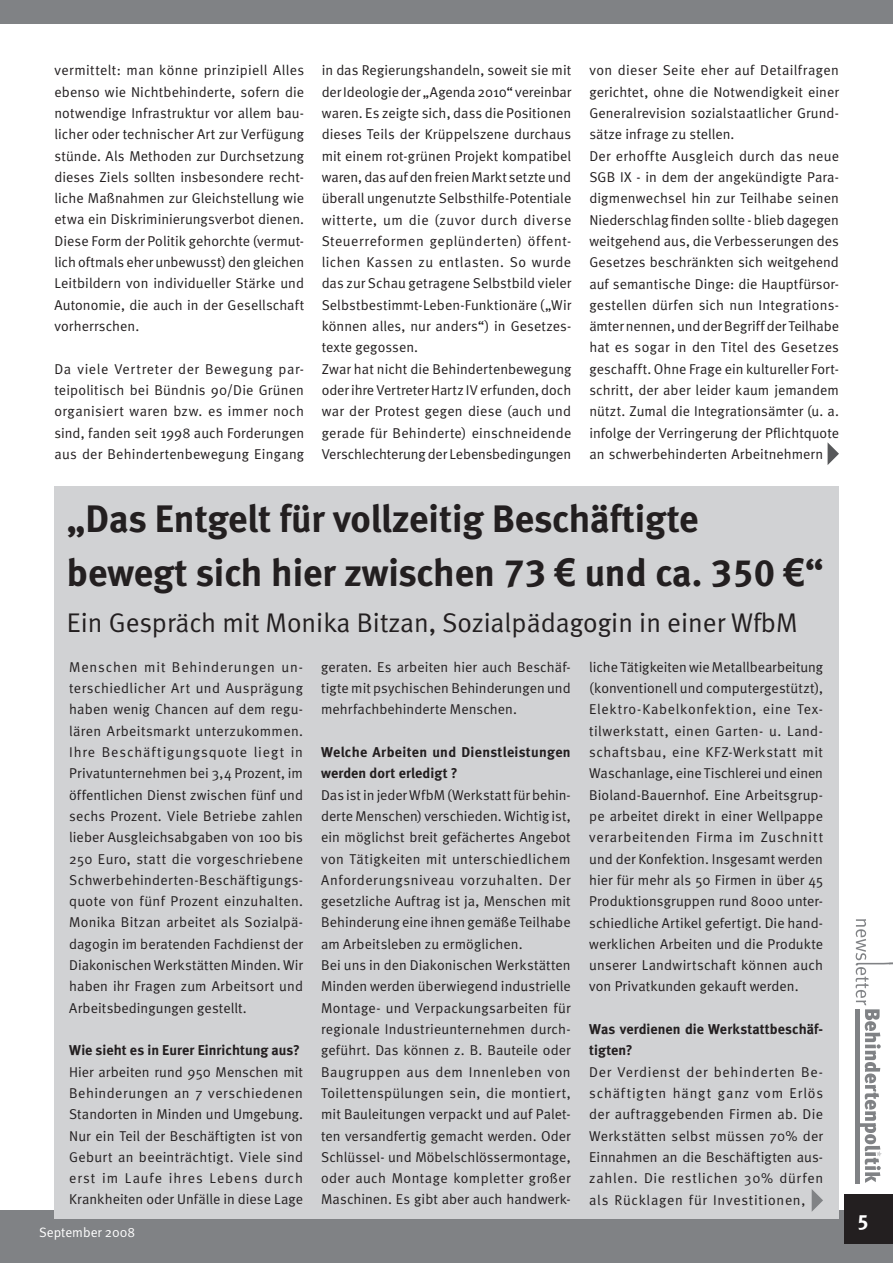
<style>
.page{position:relative;width:893px;height:1263px;background:#fff}
.page>*{position:absolute;margin:0;border:0;box-sizing:border-box;transform-origin:0 0}
.t1{font:38.25px/53.6px "Meta Bold LF";color:#231f20}
.t2{font:27px "Meta Normal";color:#231f20}
.t3{font:700 21px "Meta";color:#fff}
.t4{font:14.25px/21.3px "Meta Normal";letter-spacing:.01em;color:#231f20;text-align:justify}
.t5{font:700 14.25px/21.3px "Meta";letter-spacing:.01em;color:#231f20}
.t6{font:13.5px "Meta Normal";color:#fff}
.s1{font-family:"Arial";font-weight:700}
</style>
<div class="page">
<div style="left:0;top:1210px;width:893px;height:53px;background:#808285"></div>
<div style="left:0;top:0;width:893px;height:24px;background:#808285"></div>
<div style="left:845px;top:1194px;width:48px;height:49px;background:#231f20"></div>
<div style="left:855px;top:1009px;width:5px;height:174px;background:#808285"></div>
<svg style="left:856px;top:919px;width:37px;height:264px"></svg>
<div style="left:54px;top:486px;width:785px;height:732px;background:#d1d2d4"></div>
<svg style="left:812px;top:1189px;width:11px;height:22px"></svg>
<svg style="left:828px;top:443px;width:11px;height:22px"></svg>
<p class="t4" style="left:54px;top:60px;width:251px">vermittelt: man könne prinzipiell Alles ebenso wie Nichtbehinderte, sofern die notwendige Infrastruktur vor allem bau&shy;licher oder technischer Art zur Verfügung stünde. Als Methoden zur Durchsetzung dieses Ziels sollten insbesondere recht&shy;liche Maßnahmen zur Gleichstellung wie etwa ein Diskriminierungsverbot dienen.<br>Diese Form der Politik gehorchte (vermut&shy;lich oftmals eher unbewusst) den gleichen Leitbildern von individueller Stärke und Autonomie, die auch in der Gesellschaft vorherrschen.</p>
<p class="t4" style="left:54px;top:358px;width:251px">Da viele Vertreter der Bewegung par&shy;teipolitisch bei Bündnis 90/Die Grünen organisiert waren bzw. es immer noch sind, fanden seit 1998 auch Forderungen aus der Behindertenbewegung Eingang</p>
<p class="t4" style="left:322px;top:60px;width:251px;text-align:left">in das Regierungshandeln, soweit sie mit der Ideologie der „Agenda 2010“ vereinbar waren. Es zeigte sich, dass die Positionen dieses Teils der Krüppelszene durchaus mit einem rot-grünen Projekt kompatibel waren, das auf den freien Markt setzte und überall ungenutzte Selbsthilfe-Potentiale witterte, um die (zuvor durch diverse Steuerreformen geplünderten) öffent&shy;lichen Kassen zu entlasten. So wurde das zur Schau getragene Selbstbild vieler Selbstbestimmt-Leben-Funktionäre („Wir können alles, nur anders“) in Gesetzes&shy;texte gegossen.<br>Zwar hat nicht die Behindertenbewegung oder ihre Vertreter Hartz IV erfunden, doch war der Protest gegen diese (auch und gerade für Behinderte) einschneidende Verschlechterung der Lebensbedingungen</p>
<p class="t4" style="left:589px;top:60px;width:251px;text-align:left">von dieser Seite eher auf Detailfragen gerichtet, ohne die Notwendigkeit einer Generalrevision sozialstaatlicher Grund&shy;sätze infrage zu stellen.<br>Der erhoffte Ausgleich durch das neue SGB IX - in dem der angekündigte Para&shy;digmenwechsel hin zur Teilhabe seinen Niederschlag finden sollte - blieb dagegen weitgehend aus, die Verbesserungen des Gesetzes beschränkten sich weitgehend auf semantische Dinge: die Hauptfürsor&shy;gestellen dürfen sich nun Integrations&shy;ämter nennen, und der Begriff der Teilhabe hat es sogar in den Titel des Gesetzes geschafft. Ohne Frage ein kultureller Fort&shy;schritt, der aber leider kaum jemandem nützt. Zumal die Integrationsämter (u. a. infolge der Verringerung der Pflichtquote an schwerbehinderten Arbeitnehmern</p>
<h1 class="t1" style="left:67px;top:492px;width:758px">„Das Entgelt für vollzeitig Beschäftigte bewegt sich hier zwischen 73 <span class="s1">€</span> und ca. 350 <span class="s1">€</span>“</h1>
<h2 class="t2" style="left:67px;top:607px;width:732px">Ein Gespräch mit Monika Bitzan, Sozialpädagogin in einer WfbM</h2>
<p class="t4" style="left:321px;top:656px;width:251px">geraten. Es arbeiten hier auch Beschäf&shy;tigte mit psychischen Behinderungen und mehrfachbehinderte Menschen.</p>
<p class="t5" style="left:321px;top:741px;width:251px">Welche Arbeiten und Dienstleistungen werden dort erledigt ?</p>
<p class="t4" style="left:321px;top:784px;width:251px;text-align:left">Das ist in jeder WfbM (Werkstatt für behin&shy;derte Menschen) verschieden. Wichtig ist, ein möglichst breit gefächertes Angebot von Tätigkeiten mit unterschiedlichem Anforderungsniveau vorzuhalten. Der gesetzliche Auftrag ist ja, Menschen mit Behinderung eine ihnen gemäße Teilhabe am Arbeitsleben zu ermöglichen.<br>Bei uns in den Diakonischen Werkstätten Minden werden überwiegend industrielle Montage- und Verpackungsarbeiten für regionale Industrieunternehmen durch&shy;geführt. Das können z. B. Bauteile oder Baugruppen aus dem Innenleben von Toilettenspülungen sein, die montiert, mit Bauleitungen verpackt und auf Palet&shy;ten versandfertig gemacht werden. Oder Schlüssel- und Möbelschlössermontage, oder auch Montage kompletter großer Maschinen. Es gibt aber auch handwerk-</p>
<p class="t4" style="left:69px;top:656px;width:235px">Menschen mit Behinderungen un&shy;terschiedlicher Art und Ausprägung haben wenig Chancen auf dem regu&shy;lären Arbeitsmarkt unterzukommen.<br>Ihre Beschäftigungsquote liegt in Privatunternehmen bei 3,4 Prozent, im öffentlichen Dienst zwischen fünf und sechs Prozent. Viele Betriebe zahlen lieber Ausgleichsabgaben von 100 bis 250 Euro, statt die vorgeschriebene Schwerbehinderten-Beschäftigungs&shy;quote von fünf Prozent einzuhalten.<br>Monika Bitzan arbeitet als Sozialpä&shy;dagogin im beratenden Fachdienst der Diakonischen Werkstätten Minden. Wir haben ihr Fragen zum Arbeitsort und Arbeitsbedingungen gestellt.</p>
<p class="t5" style="left:69px;top:1039px;width:232px">Wie sieht es in Eurer Einrichtung aus?</p>
<p class="t4" style="left:69px;top:1061px;width:235px">Hier arbeiten rund 950 Menschen mit Behinderungen an 7 verschiedenen Standorten in Minden und Umgebung.<br>Nur ein Teil der Beschäftigten ist von Geburt an beeinträchtigt. Viele sind erst im Laufe ihres Lebens durch Krankheiten oder Unfälle in diese Lage</p>
<p class="t4" style="left:589px;top:656px;width:235px">liche Tätigkeiten wie Metallbearbeitung (konventionell und computergestützt), Elektro-Kabelkonfektion, eine Tex&shy;tilwerkstatt, einen Garten- u. Land&shy;schaftsbau, eine KFZ-Werkstatt mit Waschanlage, eine Tischlerei und einen Bioland-Bauernhof. Eine Arbeitsgrup&shy;pe arbeitet direkt in einer Wellpappe verarbeitenden Firma im Zuschnitt und der Konfektion. Insgesamt werden hier für mehr als 50 Firmen in über 45<br>Produktionsgruppen rund 8000 unter&shy;schiedliche Artikel gefertigt. Die hand&shy;werklichen Arbeiten und die Produkte unserer Landwirtschaft können auch von Privatkunden gekauft werden.</p>
<p class="t5" style="left:589px;top:1018px;width:235px">Was verdienen die Werkstattbeschäf&shy;tigten?</p>
<p class="t4" style="left:589px;top:1061px;width:235px">Der Verdienst der behinderten Be&shy;schäftigten hängt ganz vom Erlös der auftraggebenden Firmen ab. Die Werkstätten selbst müssen 70% der Einnahmen an die Beschäftigten aus&shy;zahlen. Die restlichen 30% dürfen als Rücklagen für Investitionen,</p>
<p class="t6" style="left:39px;top:1224px;width:98px">September 2008</p>
<h3 class="t3" style="left:858px;top:1206px;width:12px">5</h3>
</div>
